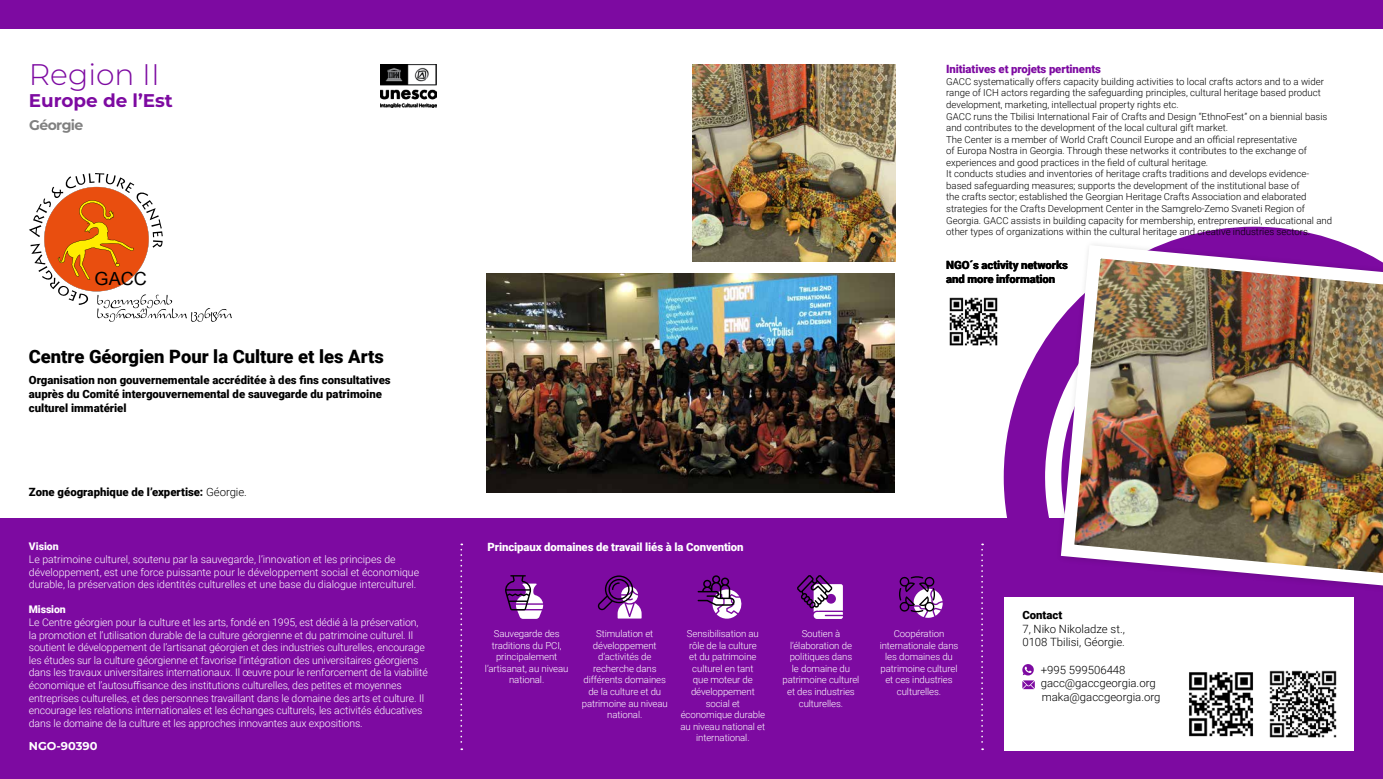
<style>
.page{position:relative;width:1383px;height:779px;background:#fff}
.page>*{position:absolute;margin:0;border:0;box-sizing:border-box;transform-origin:0 0}
.t1{font:300 29.75px "Montserrat";color:#7d0aa1}
.t2{font:900 18.38px "Roboto";color:#000}
.t3{font:700 18.38px "Montserrat";color:#7d0aa1}
.t4{font:18.11px "Arial";color:#000}
.t5{font:700 14px "Montserrat";letter-spacing:-.04em;color:#000}
.t6{font:900 11.38px/14px "Roboto";color:#000}
.t7{font:300 11.38px/13.7px "Roboto";color:#000}
.t8{font:900 11.38px "Roboto";letter-spacing:-.01em;color:#fff}
.t9{font:900 11.38px "Roboto";letter-spacing:-.01em;color:#7d0aa1}
.t10{font:700 11.38px "Montserrat";color:#fff}
.t11{font:300 10.5px/12.6px "Roboto";letter-spacing:-.01em;color:#fff}
.t12{font:900 10.5px "Roboto";letter-spacing:-.01em;color:#fff}
.t13{font:300 9.62px/11.5px "Roboto";color:#000}
.t14{font:300 9.62px/11.5px "Roboto";letter-spacing:-.01em;color:#fff;text-align:center}
.s1{font-weight:300}
</style>
<div class="page">
<div style="left:0;top:518px;width:1382px;height:261px;background:#7d0aa1"></div>
<svg style="left:1003px;top:227px;width:325px;height:291px"></svg>
<div style="left:0;top:0;width:1382px;height:29px;background:#7d0aa1"></div>
<img style="left:380px;top:65px;width:57px;height:42px">
<svg style="left:981px;top:543px;width:2px;height:207px"></svg>
<svg style="left:460px;top:543px;width:2px;height:207px"></svg>
<svg style="left:29px;top:173px;width:203px;height:149px"></svg>
<svg style="left:505px;top:575px;width:38px;height:44px"></svg>
<svg style="left:597px;top:575px;width:44px;height:43px"></svg>
<svg style="left:899px;top:576px;width:43px;height:42px"></svg>
<svg style="left:797px;top:575px;width:46px;height:44px"></svg>
<img style="left:486px;top:273px;width:408px;height:220px">
<img style="left:692px;top:65px;width:203px;height:196px">
<div style="left:1004px;top:597px;width:350px;height:153px;background:#fff"></div>
<svg style="left:1022px;top:664px;width:12px;height:25px"></svg>
<img style="left:1189px;top:672px;width:64px;height:65px">
<img style="left:1269px;top:670px;width:68px;height:68px">
<img style="left:949px;top:297px;width:49px;height:49px">
<img style="left:1054px;top:238px;width:328px;height:349px">
<svg style="left:697px;top:575px;width:45px;height:44px"></svg>
<h1 class="t1" style="left:29px;top:55px;width:132px">Region II</h1>
<h2 class="t3" style="left:29px;top:89px;width:146px">Europe de l’Est</h2>
<h3 class="t5" style="left:29px;top:116px;width:56px">Géorgie</h3>
<h3 class="t4" style="left:95px;top:267px;width:54px">GACC</h3>
<h2 class="t2" style="left:29px;top:343px;width:356px">Centre Géorgien Pour la Culture et les Arts</h2>
<p class="t6" style="left:29px;top:373px;width:363px">Organisation non gouvernementale accréditée à des fins consultatives auprès du Comité intergouvernemental de sauvegarde du patrimoine culturel immatériel</p>
<p class="t6" style="left:29px;top:484px;width:219px">Zone géographique de l’expertise: <span class="s1">Géorgie.</span></p>
<p class="t12" style="left:29px;top:539px;width:31px">Vision</p>
<p class="t11" style="left:29px;top:552px;width:392px">Le patrimoine culturel, soutenu par la sauvegarde, l’innovation et les principes de développement, est une force puissante pour le développement social et économique durable, la préservation des identités culturelles et une base du dialogue interculturel.</p>
<p class="t12" style="left:29px;top:602px;width:38px">Mission</p>
<p class="t11" style="left:29px;top:615px;width:400px">Le Centre géorgien pour la culture et les arts, fondé en 1995, est dédié à la préservation, la promotion et l’utilisation durable de la culture géorgienne et du patrimoine culturel. Il soutient le développement de l’artisanat géorgien et des industries culturelles, encourage les études sur la culture géorgienne et favorise l’intégration des universitaires géorgiens dans les travaux universitaires internationaux. Il œuvre pour le renforcement de la viabilité économique et l’autosuffisance des institutions culturelles, des petites et moyennes entreprises culturelles, et des personnes travaillant dans le domaine des arts et culture. Il encourage les relations internationales et les échanges culturels, les activités éducatives dans le domaine de la culture et les approches innovantes aux expositions.</p>
<p class="t10" style="left:29px;top:738px;width:70px">NGO-90390</p>
<p class="t8" style="left:487px;top:539px;width:257px">Principaux domaines de travail liés à la Convention</p>
<p class="t9" style="left:946px;top:61px;width:156px">Initiatives et projets pertinents</p>
<p class="t13" style="left:946px;top:75px;width:387px">GACC systematically offers capacity building activities to local crafts actors and to a wider range of ICH actors regarding the safeguarding principles, cultural heritage based product development, marketing, intellectual property rights etc.<br>GACC runs the Tbilisi International Fair of Crafts and Design “EthnoFest” on a biennial basis and contributes to the development of the local cultural gift market.<br>The Center is a member of World Craft Council Europe and an official representative<br>of Europa Nostra in Georgia. Through these networks it contributes to the exchange of experiences and good practices in the field of cultural heritage.<br>It conducts studies and inventories of heritage crafts traditions and develops evidence&shy;based safeguarding measures; supports the development of the institutional base of<br>the crafts sector; established the Georgian Heritage Crafts Association and elaborated strategies for the Crafts Development Center in the Samgrelo-Zemo Svaneti Region of Georgia. GACC assists in building capacity for membership, entrepreneurial, educational and other types of organizations within the cultural heritage and creative industries sectors.</p>
<p class="t6" style="left:946px;top:258px;width:123px;line-height:13.7px">NGO´s activity networks and more information</p>
<p class="t14" style="left:485px;top:628px;width:85px">Sauvegarde des traditions du PCI, principalement l’artisanat, au niveau national.</p>
<p class="t14" style="left:582px;top:628px;width:88px">Stimulation et développement d’activités de recherche dans différents domaines de la culture et du patrimoine au niveau national.</p>
<p class="t14" style="left:680px;top:628px;width:86px">Sensibilisation au rôle de la culture<br>et du patrimoine culturel en tant<br>que moteur de développement social et économique durable au niveau national et international.</p>
<p class="t14" style="left:782px;top:628px;width:78px">Soutien à l’élaboration de politiques dans<br>le domaine du patrimoine culturel et des industries culturelles.</p>
<p class="t14" style="left:879px;top:628px;width:80px">Coopération internationale dans les domaines du patrimoine culturel et ces industries culturelles.</p>
<p class="t6" style="left:1022px;top:607px;width:42px">Contact</p>
<p class="t7" style="left:1022px;top:621px;width:104px">7, Niko Nikoladze st.,<br>0108 Tbilisi, Géorgie.</p>
<p class="t7" style="left:1040px;top:662px;width:121px">+995 599506448 gacc@gaccgeorgia.org maka@gaccgeorgia.org</p>
</div>
